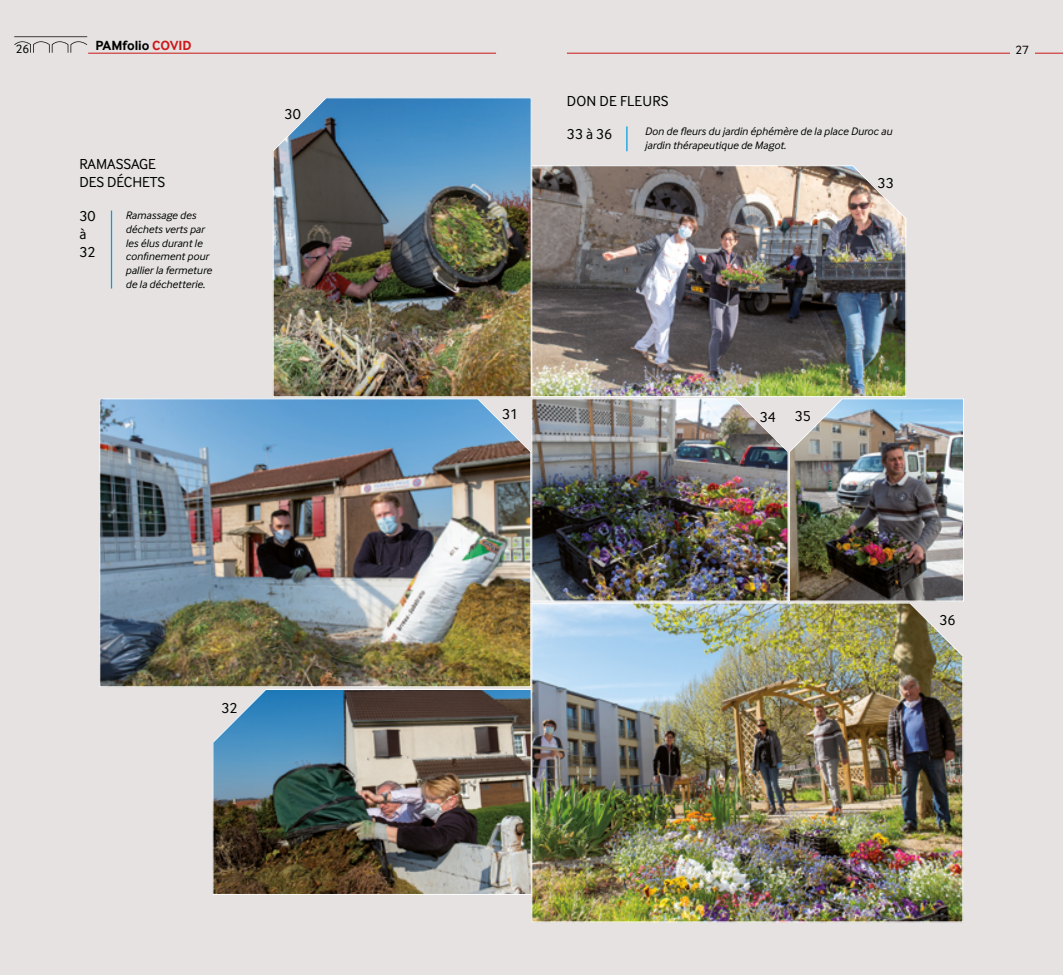
<style>
.page{position:relative;width:1063px;height:975px;background:#fff}
.page>*{position:absolute;margin:0;border:0;box-sizing:border-box;transform-origin:0 0}
.t1{font:15px/18px "Inter Face";color:#000}
.t2{font:700 13.75px "Inter Face";color:#000}
.t3{font:12.5px "Inter Face";color:#000}
.t4{font:italic 11.25px/13.8px "Inter Face";color:#000}
.s1{color:#cd1719}
</style>
<div class="page">
<div style="left:0;top:0;width:1063px;height:974px;background:#e5e2e1"></div>
<svg style="left:14px;top:36px;width:73px;height:17px"></svg>
<hr style="left:88px;top:53px;width:408px;height:1px;background:#cd1719">
<img style="left:273px;top:97px;width:259px;height:300px">
<img style="left:212px;top:689px;width:319px;height:206px">
<img style="left:531px;top:602px;width:432px;height:320px">
<hr style="left:111px;top:210px;width:1px;height:78px;background:#009fe3">
<img style="left:531px;top:165px;width:376px;height:232px">
<img style="left:531px;top:398px;width:258px;height:203px">
<hr style="left:626px;top:126px;width:2px;height:25px;background:#009fe3">
<hr style="left:567px;top:53px;width:496px;height:1px;background:#cd1719">
<div style="left:1010px;top:43px;width:25px;height:15px;background:#e5e2e1"></div>
<img style="left:789px;top:398px;width:175px;height:203px">
<img style="left:99px;top:398px;width:432px;height:289px">
<p class="t3" style="left:16px;top:42px;width:15px">26</p>
<p class="t2" style="left:95px;top:37px;width:98px">PAMfolio <span class="s1">COVID</span></p>
<p class="t1" style="left:79px;top:155px;width:87px">RAMASSAGE<br>DES DÉCHETS</p>
<p class="t4" style="left:125px;top:208px;width:88px">Ramassage des déchets verts par les élus durant le confinement pour pallier la fermeture de la déchetterie.</p>
<p class="t1" style="left:79px;top:207px;width:18px">30 à<br>32</p>
<p class="t1" style="left:285px;top:105px;width:18px">30</p>
<p class="t1" style="left:221px;top:699px;width:18px">32</p>
<p class="t1" style="left:567px;top:92px;width:103px">DON DE FLEURS</p>
<p class="t4" style="left:645px;top:125px;width:249px">Don de fleurs du jardin éphémère de la place Duroc au jardin thérapeutique de Magot.</p>
<p class="t1" style="left:567px;top:125px;width:47px">33 à 36</p>
<p class="t1" style="left:878px;top:174px;width:18px">33</p>
<p class="t3" style="left:1015px;top:42px;width:15px">27</p>
<p class="t1" style="left:502px;top:405px;width:18px">31</p>
<p class="t1" style="left:760px;top:407px;width:18px">34</p>
<p class="t1" style="left:795px;top:407px;width:18px">35</p>
<p class="t1" style="left:939px;top:611px;width:18px">36</p>
</div>
